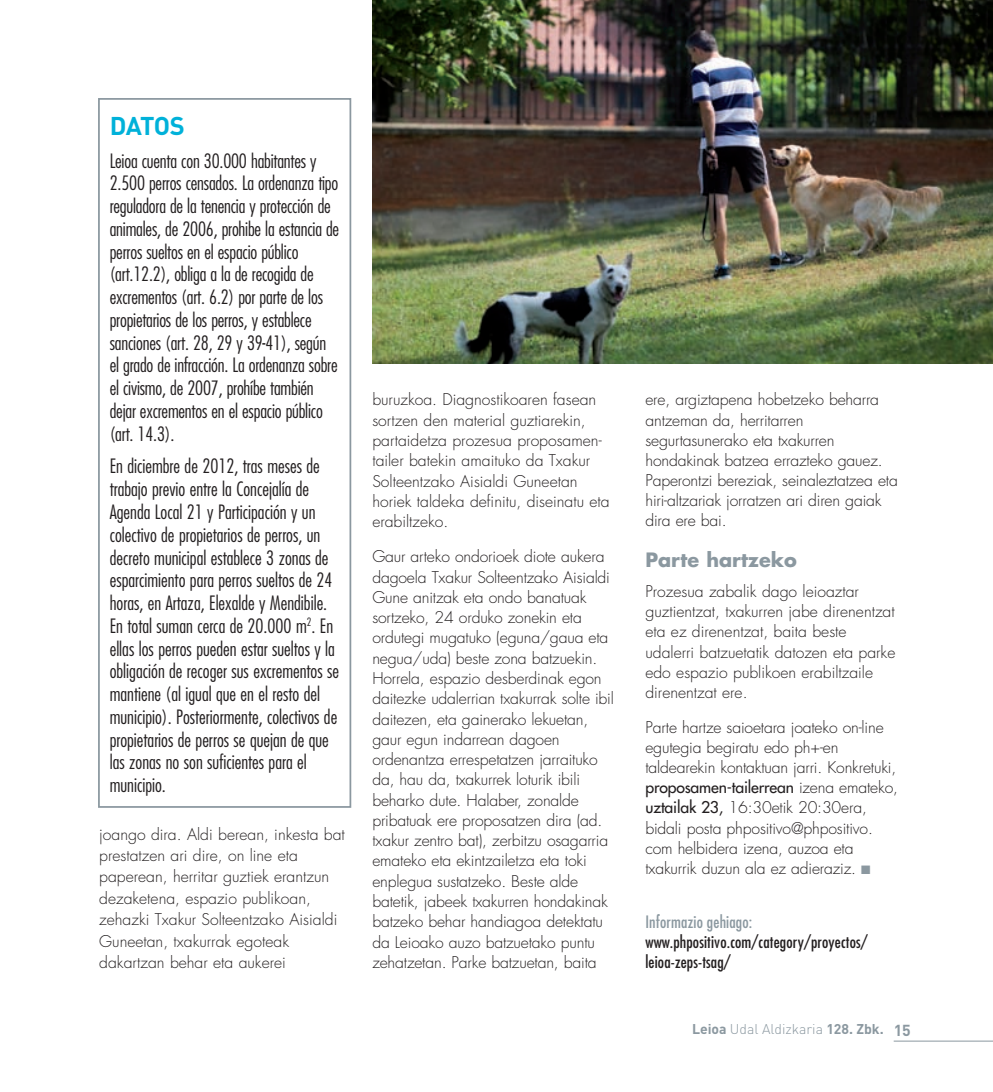
<style>
.page{position:relative;width:993px;height:1092px;background:#fff}
.page>*{position:absolute;margin:0;border:0;box-sizing:border-box;transform-origin:0 0}
.t1{font:700 25.38px "DIN";letter-spacing:-.03em;color:#00b1d9}
.t2{font:300 condensed 19.25px/22.8px "Futura";color:#231f20}
.t3{font:700 19.25px "Futura";color:#8b98a0}
.t4{font:condensed 16.62px/20.1px "Futura";letter-spacing:.01em;color:#231f20}
.t5{font:condensed 16.62px "Futura";letter-spacing:.01em;color:#8b98a0}
.t6{font:300 15.75px/20.3px "Futura";letter-spacing:-.01em;color:#231f20}
.t7{font:300 14px "DIN";color:#8b98a0}
.s1{font-weight:400}
.s2{color:#8b98a0}
.s3{font-weight:700}
.s4{font-weight:700;font-size:15.75px}
</style>
<div class="page">
<hr style="left:893px;top:1040px;width:99px;height:1px;background:#8b98a0">
<img style="left:372px;top:0;width:620px;height:364px">
<div style="left:98px;top:98px;width:253px;height:709px;border:2px solid #8b98a0"></div>
<h1 class="t1" style="left:110px;top:109px;width:76px">Datos</h1>
<p class="t2" style="left:110px;top:149px;width:231px">Leioa cuenta con 30.000 habitantes y 2.500 perros censados. La ordenanza tipo reguladora de la tenencia y protección de animales, de 2006, prohibe la estancia de perros sueltos en el espacio público (art.12.2), obliga a la de recogida de excrementos (art. 6.2) por parte de los propietarios de los perros, y establece sanciones (art. 28, 29 y 39-41), según el grado de infracción. La ordenanza sobre el civismo, de 2007, prohíbe también dejar excrementos en el espacio público (art. 14.3).</p>
<p class="t2" style="left:110px;top:455px;width:231px">En diciembre de 2012, tras meses de trabajo previo entre la Concejalía de Agenda Local 21 y Participación y un colectivo de propietarios de perros, un decreto municipal establece 3 zonas de esparcimiento para perros sueltos de 24 horas, en Artaza, Elexalde y Mendibile.<br>En total suman cerca de 20.000 m<sup>2</sup>. En ellas los perros pueden estar sueltos y la obligación de recoger sus excrementos se mantiene (al igual que en el resto del municipio). Posteriormente, colectivos de propietarios de perros se quejan de que las zonas no son suficientes para el municipio.</p>
<p class="t6" style="left:99px;top:823px;width:247px;line-height:21.3px">joango dira. Aldi berean, inkesta bat prestatzen ari dire, on line eta paperean, herritar guztiek erantzun dezaketena, espazio publikoan, zehazki Txakur Solteentzako Aisialdi Guneetan, txakurrak egoteak dakartzan behar eta aukerei</p>
<p class="t6" style="left:372px;top:390px;width:239px">buruzkoa. Diagnostikoaren fasean sortzen den material guztiarekin, partaidetza prozesua proposamen&shy;tailer batekin amaituko da Txakur<br>Solteentzako Aisialdi Guneetan horiek taldeka definitu, diseinatu eta erabiltzeko.</p>
<p class="t6" style="left:372px;top:547px;width:243px">Gaur arteko ondorioek diote aukera dagoela Txakur Solteentzako Aisialdi Gune anitzak eta ondo banatuak sortzeko, 24 orduko zonekin eta ordutegi mugatuko (eguna/gaua eta negua/uda) beste zona batzuekin.<br>Horrela, espazio desberdinak egon daitezke udalerrian txakurrak solte ibil daitezen, eta gainerako lekuetan, gaur egun indarrean dagoen ordenantza errespetatzen jarraituko da, hau da, txakurrek loturik ibili beharko dute. Halaber, zonalde pribatuak ere proposatzen dira (ad. txakur zentro bat), zerbitzu osagarria emateko eta ekintzailetza eta toki enplegua sustatzeko. Beste alde batetik, jabeek txakurren hondakinak batzeko behar handiagoa detektatu da Leioako auzo batzuetako puntu zehatzetan. Parke batzuetan, baita</p>
<p class="t6" style="left:645px;top:390px;width:254px">ere, argiztapena hobetzeko beharra antzeman da, herritarren segurtasunerako eta txakurren hondakinak batzea errazteko gauez.<br>Paperontzi bereziak, seinaleztatzea eta hiri-altzariak jorratzen ari diren gaiak dira ere bai.</p>
<p class="t3" style="left:645px;top:547px;width:153px">Parte hartzeko</p>
<p class="t6" style="left:645px;top:581px;width:251px">Prozesua zabalik dago leioaztar guztientzat, txakurren jabe direnentzat eta ez direnentzat, baita beste udalerri batzuetatik datozen eta parke edo espazio publikoen erabiltzaile direnentzat ere.</p>
<p class="t6" style="left:645px;top:717px;width:254px">Parte hartze saioetara joateko on-line egutegia begiratu edo ph+-en taldearekin kontaktuan jarri. Konkretuki, <span class="s1">proposamen-tailerrean</span> izena emateko, <span class="s1">uztailak 23,</span> 16:30etik 20:30era, bidali posta phpositivo@phpositivo. com helbidera izena, auzoa eta txakurrik duzun ala ez adieraziz. <span class="s2">■</span></p>
<p class="t5" style="left:645px;top:911px;width:108px">Informazio gehiago:</p>
<p class="t4" style="left:645px;top:931px;width:224px">www.phpositivo.com/category/proyectos/ leioa-zeps-tsag/</p>
<p class="t7" style="left:691px;top:1020px;width:220px"><span class="s3">Leioa</span> Udal Aldizkaria <span class="s3">128. Zbk.</span> <span class="s4">15</span></p>
</div>
